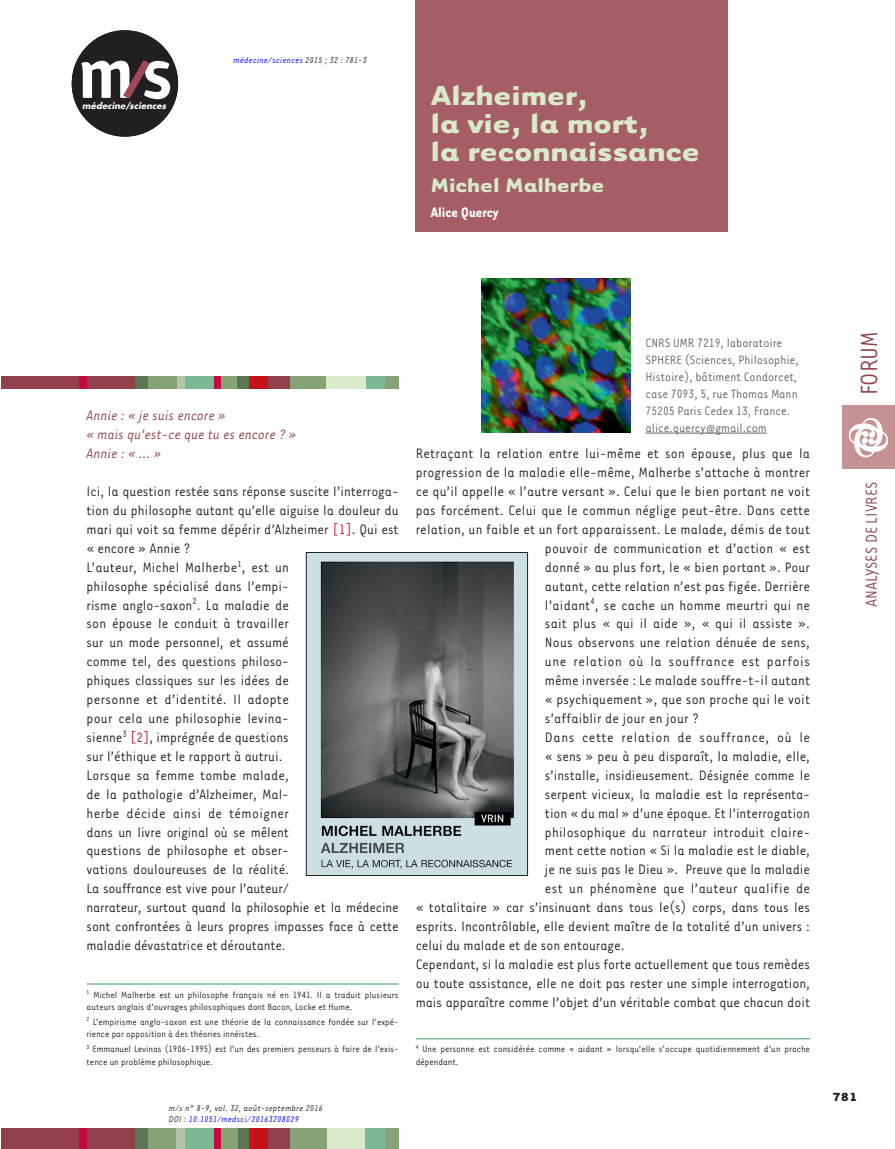
<style>
.page{position:relative;width:895px;height:1149px;background:#fff}
.page>*{position:absolute;margin:0;border:0;box-sizing:border-box;transform-origin:0 0}
.t1{font:700 31.5px/28.2px "Tarzana Wide";color:#d9eaca}
.t2{font:27px "Tarzana Narrow";color:#913f4b}
.t3{font:700 22.5px "Tarzana Wide";color:#d9eaca}
.t4{font:18px "Tarzana Narrow";color:#913f4b}
.t5{font:15.75px/18.9px "Tarzana Narrow";color:#231f20}
.t6{font:italic 15.75px/18.9px "Tarzana Narrow";color:#913f4b}
.t7{font:15.75px "Tarzana Narrow";letter-spacing:.04em;color:#231f20}
.t8{font:15.75px "Tarzana Narrow";letter-spacing:.025em;color:#231f20}
.t9{font:15.75px "Tarzana Narrow";letter-spacing:.035em;color:#231f20}
.t10{font:700 15.75px "Tarzana Narrow";color:#fff}
.t11{font:13.95px/17px "Tarzana Narrow";color:#636366}
.t12{font:700 13.5px "Tarzana Wide";color:#231f20}
.t13{font:10.5px/12.6px "Tarzana Narrow";color:#231f20}
.t14{font:italic 9.75px/11.7px "Tarzana Narrow";letter-spacing:.025em;color:#231f20}
.t15{font:italic 9.75px "Tarzana Narrow";letter-spacing:.025em;color:#00f}
.t16{font:italic 700 8.55px "Futura";letter-spacing:.01em;color:#fff}
.s1{color:#231f20}
.s2{color:#c11527}
.s3{color:#00f}
</style>
<div class="page">
<div style="left:2px;top:1128px;width:134px;height:20px;background:#913f4b"></div>
<div style="left:236px;top:1128px;width:14px;height:20px;background:#5a7755"></div>
<div style="left:80px;top:1128px;width:7px;height:20px;background:#c40941"></div>
<div style="left:135px;top:1128px;width:21px;height:20px;background:#5a7755"></div>
<div style="left:148px;top:1128px;width:30px;height:20px;background:#86a375"></div>
<div style="left:177px;top:1128px;width:8px;height:20px;background:#b3c3aa"></div>
<div style="left:185px;top:1128px;width:29px;height:20px;background:#7db894"></div>
<div style="left:219px;top:1128px;width:18px;height:20px;background:#86a375"></div>
<div style="left:214px;top:1128px;width:6px;height:20px;background:#c40941"></div>
<div style="left:250px;top:1128px;width:27px;height:20px;background:#c4121a"></div>
<div style="left:288px;top:1128px;width:39px;height:20px;background:#86a375"></div>
<div style="left:268px;top:1128px;width:21px;height:20px;background:#913f4b"></div>
<div style="left:327px;top:1128px;width:39px;height:20px;background:#d9eaca"></div>
<div style="left:366px;top:1128px;width:20px;height:20px;background:#7db894"></div>
<div style="left:385px;top:1128px;width:14px;height:20px;background:#86a375"></div>
<div style="left:841px;top:405px;width:53px;height:64px;background:#c69193"></div>
<svg style="left:848px;top:418px;width:39px;height:39px"></svg>
<hr style="left:645px;top:432px;width:121px;height:1px;background:#636366">
<div style="left:416px;top:0;width:311px;height:232px;background:#a55e65"></div>
<div style="left:72px;top:30px;width:106px;height:107px;background:#231f20;border-radius:50%"></div>
<svg style="left:81px;top:61px;width:89px;height:38px"></svg>
<div style="left:2px;top:375px;width:133px;height:13px;background:#913f4b"></div>
<div style="left:135px;top:375px;width:17px;height:13px;background:#5a7755"></div>
<div style="left:236px;top:375px;width:13px;height:13px;background:#5a7755"></div>
<div style="left:148px;top:375px;width:30px;height:13px;background:#86a375"></div>
<div style="left:182px;top:375px;width:32px;height:13px;background:#7db894"></div>
<div style="left:365px;top:375px;width:21px;height:13px;background:#7db894"></div>
<div style="left:218px;top:375px;width:19px;height:13px;background:#86a375"></div>
<div style="left:385px;top:375px;width:13px;height:13px;background:#86a375"></div>
<div style="left:288px;top:375px;width:39px;height:13px;background:#86a375"></div>
<div style="left:326px;top:375px;width:40px;height:13px;background:#d9eaca"></div>
<div style="left:177px;top:375px;width:7px;height:13px;background:#b3c3aa"></div>
<div style="left:79px;top:375px;width:8px;height:13px;background:#c40941"></div>
<div style="left:214px;top:375px;width:6px;height:13px;background:#c40941"></div>
<div style="left:249px;top:375px;width:27px;height:13px;background:#c4121a"></div>
<div style="left:268px;top:375px;width:21px;height:13px;background:#913f4b"></div>
<hr style="left:415px;top:1037px;width:394px;height:2px;background:#7db894">
<hr style="left:87px;top:982px;width:311px;height:2px;background:#7db894">
<img style="left:481px;top:279px;width:149px;height:153px">
<img style="left:308px;top:554px;width:218px;height:319px">
<div style="left:306px;top:552px;width:222px;height:323px;border:1px solid #231f20"></div>
<p class="t16" style="left:82px;top:102px;width:85px">médecine/sciences</p>
<p class="t15" style="left:233px;top:57px;width:135px">médecine/sciences <span class="s1">2015 ; 32 : 781-3</span></p>
<h1 class="t1" style="left:431px;top:85px;width:270px">Alzheimer,<br>la vie, la mort,<br>la reconnaissance</h1>
<h3 class="t3" style="left:431px;top:178px;width:175px">Michel Malherbe</h3>
<p class="t10" style="left:431px;top:207px;width:69px">Alice Quercy</p>
<p class="t6" style="left:87px;top:407px;width:212px">Annie : « je suis encore »<br>« mais qu’est-ce que tu es encore ? »<br>Annie : « … »</p>
<p class="t5" style="left:87px;top:483px;width:313px">Ici, la question restée sans réponse suscite l’interroga&shy;tion du philosophe autant qu’elle aiguise la douleur du mari qui voit sa femme dépérir d’Alzheimer <span class="s2">[1]</span>. Qui est « encore » Annie ?<br>L’auteur, Michel Malherbe<sup>1</sup>, est un<br>philosophe spécialisé dans l’empi-<br>risme anglo-saxon<sup>2</sup>. La maladie de<br>son épouse le conduit à travailler<br>sur un mode personnel, et assumé<br>comme tel, des questions philoso-<br>phiques classiques sur les idées de<br>personne et d’identité. Il adopte<br>pour cela une philosophie levina-<br>sienne<sup>3</sup> <span class="s2">[2]</span>, imprégnée de questions<br>sur l’éthique et le rapport à autrui.<br>Lorsque sa femme tombe malade,<br>de la pathologie d’Alzheimer, Mal-<br>herbe décide ainsi de témoigner<br>dans un livre original où se mêlent<br>questions de philosophe et obser-<br>vations douloureuses de la réalité.<br>La souffrance est vive pour l’auteur/<br>narrateur, surtout quand la philosophie et la médecine sont confrontées à leurs propres impasses face à cette maladie dévastatrice et déroutante.</p>
<p class="t13" style="left:87px;top:988px;width:313px"><sup>1</sup> Michel Malherbe est un philosophe français né en 1941. Il a traduit plusieurs auteurs anglais d’ouvrages philosophiques dont Bacon, Locke et Hume.</p>
<p class="t13" style="left:87px;top:1016px;width:313px"><sup>2</sup> L’empirisme anglo-saxon est une théorie de la connaissance fondée sur l’expé&shy;rience par opposition à des théories innéistes.</p>
<p class="t13" style="left:87px;top:1043px;width:313px"><sup>3</sup> Emmanuel Levinas (1906-1995) est l’un des premiers penseurs à faire de l’exis&shy;tence un problème philosophique.</p>
<p class="t14" style="left:169px;top:1102px;width:155px">m/s n° 8-9, vol. 32, août-septembre 2016<br>DOI : <span class="s3">10.1051/medsci/20163208029</span></p>
<p class="t11" style="left:645px;top:335px;width:155px">CNRS UMR 7219, laboratoire<br>SPHERE (Sciences, Philosophie,<br>Histoire), bâ timent Condorcet, case 7093, 5, rue Thomas Mann<br>75205 Paris Cedex 13, France. alice.quercy@gmail.com</p>
<p class="t5" style="left:415px;top:445px;width:395px">Retraçant la relation entre lui-même et son épouse, plus que la</p>
<p class="t5" style="left:415px;top:464px;width:396px">progression de la maladie elle-même, Malherbe s’attache à montrer</p>
<p class="t5" style="left:415px;top:483px;width:396px">ce qu’il appelle « l’autre versant ». Celui que le bien portant ne voit</p>
<p class="t5" style="left:415px;top:502px;width:396px">pas forcément. Celui que le commun néglige peut-être. Dans cette</p>
<p class="t5" style="left:415px;top:521px;width:396px">relation, un faible et un fort apparaissent. Le malade, démis de tout</p>
<p class="t5" style="left:545px;top:540px;width:266px">pouvoir de communication et d’action « est</p>
<p class="t5" style="left:545px;top:559px;width:266px">donné » au plus fort, le « bien portant ». Pour</p>
<p class="t5" style="left:545px;top:577px;width:266px">autant, cette relation n’est pas figée. Derrière</p>
<p class="t5" style="left:545px;top:596px;width:266px">l’aidant<sup>4</sup>, se cache un homme meurtri qui ne</p>
<p class="t5" style="left:545px;top:615px;width:266px">sait plus « qui il aide », « qui il assiste ».</p>
<p class="t5" style="left:545px;top:634px;width:266px">Nous observons une relation dénuée de sens,</p>
<p class="t7" style="left:545px;top:656px;width:266px">une relation où la souffrance est parfois</p>
<p class="t5" style="left:545px;top:672px;width:266px">même inversée : Le malade souffre-t-il autant</p>
<p class="t5" style="left:545px;top:691px;width:266px">« psychiquement », que son proche qui le voit</p>
<p class="t5" style="left:545px;top:710px;width:155px">s’affaiblir de jour en jour ?</p>
<p class="t9" style="left:545px;top:731px;width:266px">Dans cette relation de souffrance, où le</p>
<p class="t5" style="left:545px;top:748px;width:266px">« sens » peu à peu disparaît, la maladie, elle,</p>
<p class="t5" style="left:545px;top:766px;width:266px">s’installe, insidieusement. Désignée comme le</p>
<p class="t5" style="left:545px;top:785px;width:266px">serpent vicieux, la maladie est la représenta-</p>
<p class="t5" style="left:545px;top:804px;width:266px">tion « du mal » d’une époque. Et l’interrogation</p>
<p class="t5" style="left:545px;top:823px;width:266px">philosophique du narrateur introduit claire-</p>
<p class="t5" style="left:545px;top:842px;width:266px">ment cette notion « Si la maladie est le diable,</p>
<p class="t5" style="left:545px;top:861px;width:266px">je ne suis pas le Dieu ». Preuve que la maladie</p>
<p class="t8" style="left:545px;top:883px;width:266px">est un phénomène que l’auteur qualifie de</p>
<p class="t5" style="left:415px;top:899px;width:396px">« totalitaire » car s’insinuant dans tous le(s) corps, dans tous les</p>
<p class="t5" style="left:415px;top:918px;width:396px">esprits. Incontrôlable, elle devient maître de la totalité d’un univers :</p>
<p class="t5" style="left:415px;top:937px;width:210px">celui du malade et de son entourage.</p>
<p class="t5" style="left:415px;top:955px;width:396px">Cependant, si la maladie est plus forte actuellement que tous remèdes</p>
<p class="t5" style="left:415px;top:974px;width:396px">ou toute assistance, elle ne doit pas rester une simple interrogation,</p>
<p class="t5" style="left:415px;top:993px;width:395px">mais apparaître comme l’objet d’un véritable combat que chacun doit</p>
<p class="t13" style="left:415px;top:1043px;width:395px"><sup>4</sup> Une personne est considérée comme « aidant » lorsqu’elle s’occupe quotidiennement d’un proche dépendant.</p>
<h2 class="t2" style="left:860px;top:395px;width:65px;rotate:-90deg">FORUM</h2>
<p class="t4" style="left:865px;top:607px;width:127px;rotate:-90deg">ANALYSES DE LIVRES</p>
<p class="t12" style="left:832px;top:1092px;width:26px">781</p>
</div>
